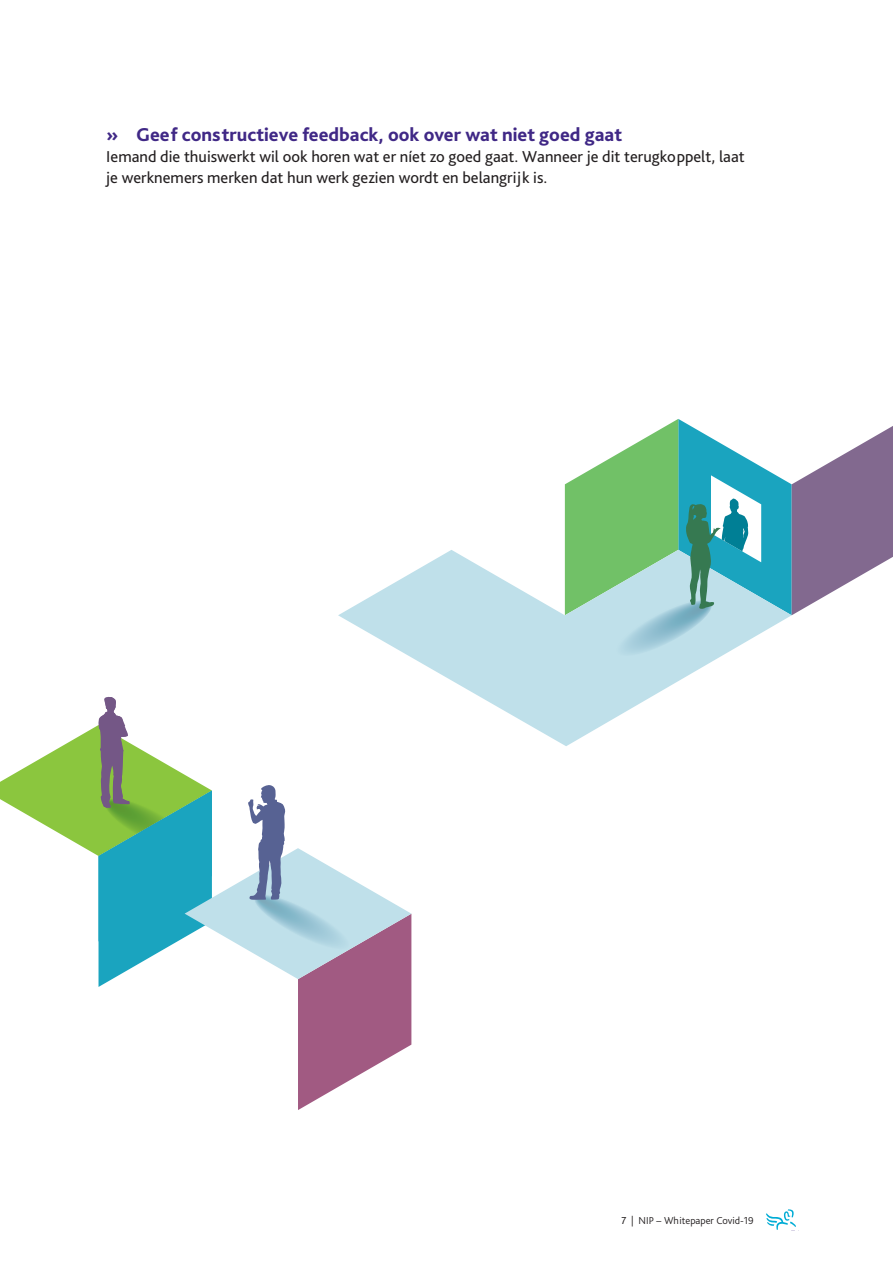
<style>
.page{position:relative;width:893px;height:1263px;background:#fff}
.page>*{position:absolute;margin:0;border:0;box-sizing:border-box;transform-origin:0 0}
.KOPJE_KLEIN{font:800 19.5px "Bliss Pro";color:#402886}
.broodtekst{font:16.5px/21px "Bliss Pro";color:#231f20}
.t1{font:300 10.5px "Bliss Pro";color:#231f20}
.s1{font-weight:400}
</style>
<div class="page">
<svg style="left:766px;top:1209px;width:30px;height:21px"></svg>
<svg style="left:0;top:696px;width:411px;height:414px"></svg>
<svg style="left:338px;top:550px;width:383px;height:196px"></svg>
<svg style="left:565px;top:419px;width:328px;height:237px"></svg>
<p class="KOPJE_KLEIN" style="left:106px;top:123px;width:517px">» Geef constructieve feedback, ook over wat niet goed gaat</p>
<p class="broodtekst" style="left:106px;top:146px;width:640px">Iemand die thuiswerkt wil ook horen wat er níet zo goed gaat. Wanneer je dit terugkoppelt, laat je werknemers merken dat hun werk gezien wordt en belangrijk is.</p>
<p class="t1" style="left:621px;top:1213px;width:134px"><span class="s1">7</span> | NIP − Whitepaper Covid-19</p>
</div>
